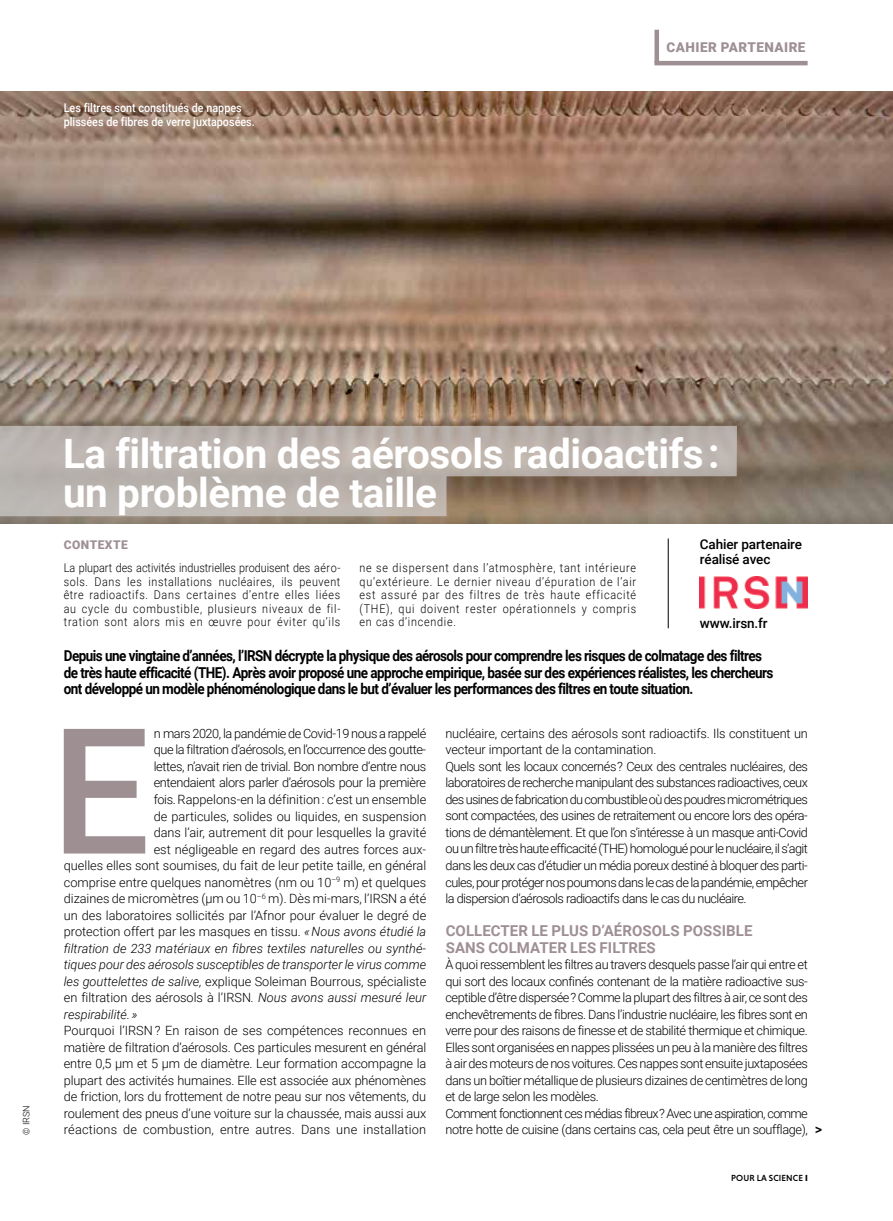
<style>
.page{position:relative;width:893px;height:1221px;background:#fff}
.page>*{position:absolute;margin:0;border:0;box-sizing:border-box;transform-origin:0 0}
.t1{font:500 175.2px "Roboto";color:#9e8f93}
.t2{font:700 40.5px/39px "Roboto";letter-spacing:-.01em;color:#fff}
.t3{font:700 15px/16.5px "Roboto";letter-spacing:-.04em;color:#000;scale:.9 1}
.t4{font:700 15px/16.5px "Roboto";letter-spacing:.005em;color:#9e8f93}
.t5{font:700 14.55px "Niveau Grotesk";color:#000;scale:.9 1}
.t6{font:500 13.5px/15px "Roboto";letter-spacing:-.01em;color:#000}
.t7{font:900 13.5px "Roboto";letter-spacing:.035em;color:#9e8f93}
.t8{font:300 12.75px/16.5px "Roboto";letter-spacing:-.03em;color:#000}
.t9{font:300 12.75px "Roboto";color:#000}
.t10{font:italic 300 12.75px "Roboto";color:#000}
.t11{font:300 12px/13.5px "Roboto";letter-spacing:.07em;color:#000;text-align:justify;scale:.9 1}
.t12{font:500 12px/13.5px "Roboto";color:#fff;scale:.9 1}
.t13{font:900 12px "Roboto";letter-spacing:.035em;color:#9e8f93}
.t14{font:500 9px "Niveau Grotesk";letter-spacing:.015em;color:#000}
.t15{font:300 9px "Roboto";color:#000}
.s1{font-style:italic}
.s2{font-weight:900}
</style>
<div class="page">
<div style="left:654px;top:30px;width:5px;height:32px;background:#9e8f93"></div>
<hr style="left:654px;top:61px;width:154px;height:4px;background:#9e8f93">
<img style="left:0;top:92px;width:893px;height:431px">
<hr style="left:668px;top:538px;width:1px;height:90px;background:#000">
<img style="left:700px;top:576px;width:108px;height:32px">
<svg style="left:0;top:426px;width:737px;height:90px;background:#b2a89f"></svg>
<p class="t12" style="left:64px;top:101px;width:214px">Les filtres sont constitués de nappes plissées de fibres de verre juxtaposées.</p>
<p class="t7" style="left:667px;top:37px;width:140px">CAHIER PARTENAIRE</p>
<p class="t15" style="left:20px;top:1134px;width:31px;rotate:-90deg">© IRSN</p>
<h2 class="t2" style="left:63px;top:433px;width:658px">La filtration des aérosols radioactifs : un problème de taille</h2>
<p class="t6" style="left:700px;top:536px;width:104px">Cahier partenaire réalisé avec</p>
<p class="t13" style="left:64px;top:536px;width:65px">CONTEXTE</p>
<p class="t11" style="left:64px;top:560px;width:309px">La plupart des activités industrielles produisent des aéro&shy;sols. Dans les installations nucléaires, ils peuvent être radioactifs. Dans certaines d’entre elles liées au cycle du combustible, plusieurs niveaux de fil&shy;tration sont alors mis en œuvre pour éviter qu’ils</p>
<p class="t11" style="left:360px;top:560px;width:309px">ne se dispersent dans l’atmosphère, tant intérieure qu’extérieure. Le dernier niveau d’épuration de l’air est assuré par des filtres de très haute efficacité (THE), qui doivent rester opérationnels y compris en cas d’incendie.</p>
<p class="t6" style="left:700px;top:615px;width:69px">www.irsn.fr</p>
<p class="t3" style="left:64px;top:647px;width:790px">Depuis une vingtaine d’années, l’IRSN décrypte la physique des aérosols pour comprendre les risques de colmatage des filtres de très haute efficacité (THE). Après avoir proposé une approche empirique, basée sur des expériences réalistes, les chercheurs ont développé un modèle phénoménologique dans le but d’évaluer les performances des filtres en toute situation.</p>
<h1 class="t1" style="left:51px;top:668px;width:100px">E</h1>
<p class="t8" style="left:154px;top:724px;width:274px">n mars 2020, la pandémie de Covid-19 nous a rappelé</p>
<p class="t8" style="left:445px;top:724px;width:364px">nucléaire, certains des aérosols sont radioactifs. Ils constituent un vecteur important de la contamination.<br>Quels sont les locaux concernés ? Ceux des centrales nucléaires, des laboratoires de recherche manipulant des substances radioactives, ceux des usines de fabrication du combustible où des poudres micrométriques sont compactées, des usines de retraitement ou encore lors des opéra&shy;tions de démantèlement. Et que l’on s’intéresse à un masque anti-Covid ou un filtre très haute efficacité (THE) homologué pour le nucléaire, il s’agit dans les deux cas d’étudier un média poreux destiné à bloquer des parti&shy;cules, pour protéger nos poumons dans le cas de la pandémie, empêcher la dispersion d’aérosols radioactifs dans le cas du nucléaire.</p>
<p class="t4" style="left:446px;top:921px;width:308px">COLLECTER LE PLUS D’AÉROSOLS POSSIBLE<br>SANS COLMATER LES FILTRES</p>
<p class="t8" style="left:445px;top:955px;width:364px">À quoi ressemblent les filtres au travers desquels passe l’air qui entre et qui sort des locaux confinés contenant de la matière radioactive sus&shy;ceptible d’être dispersée ? Comme la plupart des filtres à air, ce sont des enchevêtrements de fibres. Dans l’industrie nucléaire, les fibres sont en verre pour des raisons de finesse et de stabilité thermique et chimique.<br>Elles sont organisées en nappes plissées un peu à la manière des filtres à air des moteurs de nos voitures. Ces nappes sont ensuite juxtaposées dans un boîtier métallique de plusieurs dizaines de centimètres de long et de large selon les modèles.<br>Comment fonctionnent ces médias fibreux ? Avec une aspiration, comme notre hotte de cuisine (dans certains cas, cela peut être un soufflage),</p>
<p class="t8" style="left:154px;top:741px;width:274px">que la filtration d’aérosols, en l’occurrence des goutte-</p>
<p class="t8" style="left:154px;top:757px;width:274px">lettes, n’avait rien de trivial. Bon nombre d’entre nous</p>
<p class="t8" style="left:154px;top:774px;width:274px">entendaient alors parler d’aérosols pour la première</p>
<p class="t9" style="left:154px;top:790px;width:274px">fois. Rappelons-en la définition : c’est un ensemble</p>
<p class="t9" style="left:154px;top:807px;width:274px">de particules, solides ou liquides, en suspension</p>
<p class="t9" style="left:154px;top:823px;width:274px">dans l’air, autrement dit pour lesquelles la gravité</p>
<p class="t9" style="left:154px;top:840px;width:274px">est négligeable en regard des autres forces aux-</p>
<p class="t9" style="left:64px;top:856px;width:364px">quelles elles sont soumises, du fait de leur petite taille, en général</p>
<p class="t9" style="left:64px;top:873px;width:364px">comprise entre quelques nanomètres (nm ou 10<sup>–9</sup> m) et quelques</p>
<p class="t9" style="left:64px;top:889px;width:364px">dizaines de micromètres (µm ou 10<sup>–6</sup> m). Dès mi-mars, l’IRSN a été</p>
<p class="t9" style="left:64px;top:906px;width:364px">un des laboratoires sollicités par l’Afnor pour évaluer le degré de</p>
<p class="t9" style="left:64px;top:922px;width:364px">protection offert par les masques en tissu. <span class="s1">« Nous avons étudié la</span></p>
<p class="t10" style="left:64px;top:939px;width:364px">filtration de 233 matériaux en fibres textiles naturelles ou synthé-</p>
<p class="t10" style="left:64px;top:955px;width:364px">tiques pour des aérosols susceptibles de transporter le virus comme</p>
<p class="t9" style="left:64px;top:972px;width:364px"><span class="s1">les gouttelettes de salive,</span> explique Soleiman Bourrous, spécialiste</p>
<p class="t9" style="left:64px;top:988px;width:364px">en filtration des aérosols à l’IRSN<span class="s1">. Nous avons aussi mesuré leur</span></p>
<p class="t10" style="left:64px;top:1005px;width:75px">respirabilité. »</p>
<p class="t8" style="left:64px;top:1021px;width:364px;text-align:justify">Pourquoi l’IRSN ? En raison de ses compétences reconnues en matière de filtration d’aérosols. Ces particules mesurent en général entre 0,5 µm et 5 µm de diamètre. Leur formation accompagne la plupart des activités humaines. Elle est associée aux phénomènes de friction, lors du frottement de notre peau sur nos vêtements, du roulement des pneus d’une voiture sur la chaussée, mais aussi aux réactions de combustion, entre autres. Dans une installation</p>
<p class="t5" style="left:815px;top:1120px;width:9px">&gt;</p>
<p class="t14" style="left:731px;top:1172px;width:78px">POUR LA SCIENCE <span class="s2">I</span></p>
</div>
